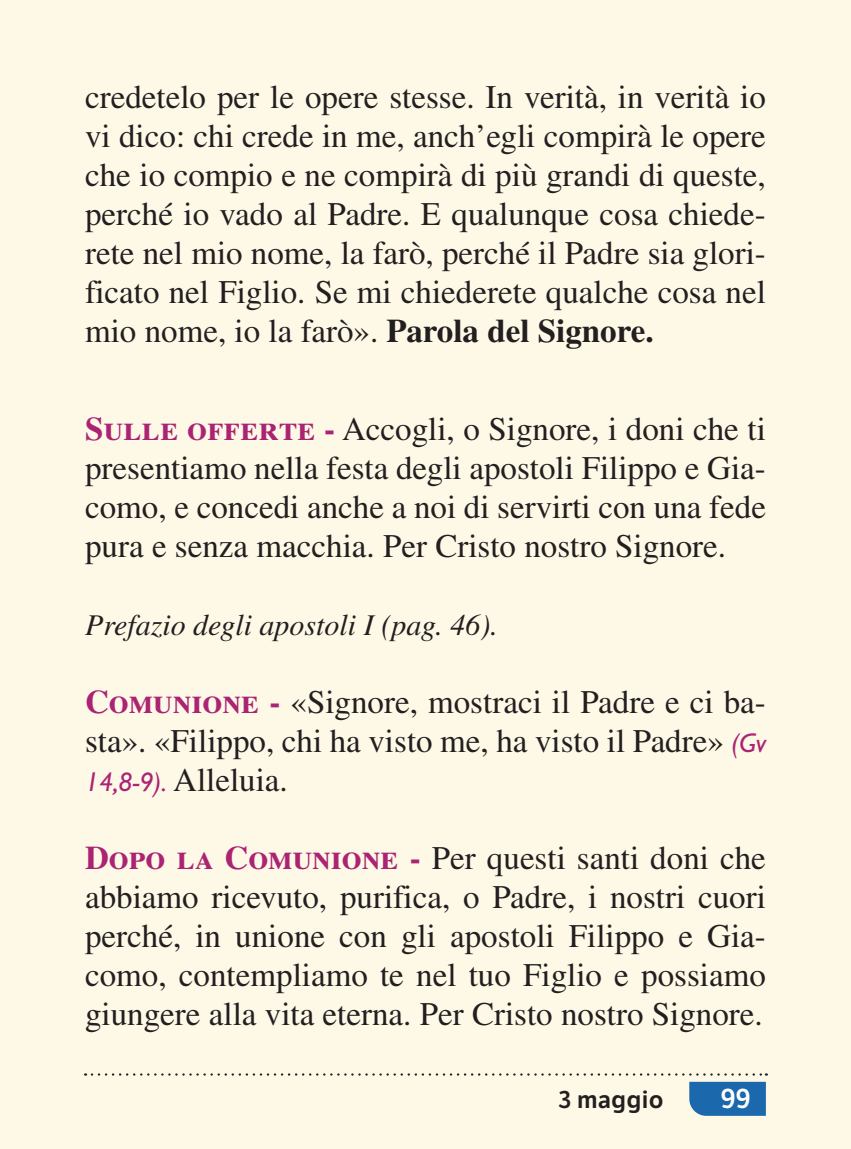
<style>
.page{position:relative;width:851px;height:1149px;background:#fff}
.page>*{position:absolute;margin:0;border:0;box-sizing:border-box;transform-origin:0 0}
.t1{font:33px/39px "Times LT Std";color:#231f20;text-align:justify}
.t2{font:italic 30px "Times LT Std";color:#231f20}
.t3{font:600 27px "LFT Etica";color:#fff}
.t4{font:600 24px "LFT Etica";letter-spacing:.01em;color:#231f20}
.s1{font-weight:700}
.s2{font-weight:700;color:#ab2474}
.s3{font-family:"Gill Sans Std";font-style:italic;font-size:27px;color:#ab2474}
</style>
<div class="page">
<div style="left:0;top:0;width:850px;height:1148px;background:#fef9e7"></div>
<div style="left:689px;top:1081px;width:76px;height:34px;background:#1b68ad"></div>
<svg style="left:92px;top:1073px;width:674px;height:2px"></svg>
<p class="t1" style="left:85px;top:77px;width:682px">credetelo per le opere stesse. In verità, in verità io vi dico: chi crede in me, anch’egli compirà le opere che io compio e ne compirà di più grandi di queste, perché io vado al Padre. E qualunque cosa chiede&shy;rete nel mio nome, la farò, perché il Padre sia glori&shy;ficato nel Figlio. Se mi chiederete qualche cosa nel mio nome, io la farò». <span class="s1">Parola del Signore.</span></p>
<p class="t1" style="left:85px;top:408px;width:682px"><span class="s2">Sulle offerte -</span> Accogli, o Signore, i doni che ti presentiamo nella festa degli apostoli Filippo e Gia&shy;como, e concedi anche a noi di servirti con una fede pura e senza macchia. Per Cristo nostro Signore.</p>
<p class="t2" style="left:85px;top:608px;width:414px">Prefazio degli apostoli I (pag. 46).</p>
<p class="t1" style="left:85px;top:681px;width:682px"><span class="s2">Comunione -</span> «Signore, mostraci il Padre e ci ba&shy;sta». «Filippo, chi ha visto me, ha visto il Padre» <span class="s3">(Gv 14,8-9).</span> Alleluia.</p>
<p class="t1" style="left:85px;top:837px;width:682px"><span class="s2">Dopo la Comunione -</span> Per questi santi doni che abbiamo ricevuto, purifica, o Padre, i nostri cuori perché, in unione con gli apostoli Filippo e Gia&shy;como, contempliamo te nel tuo Figlio e possiamo giungere alla vita eterna. Per Cristo nostro Signore.</p>
<p class="t4" style="left:558px;top:1084px;width:106px">3 maggio</p>
<p class="t3" style="left:720px;top:1082px;width:32px">99</p>
</div>
